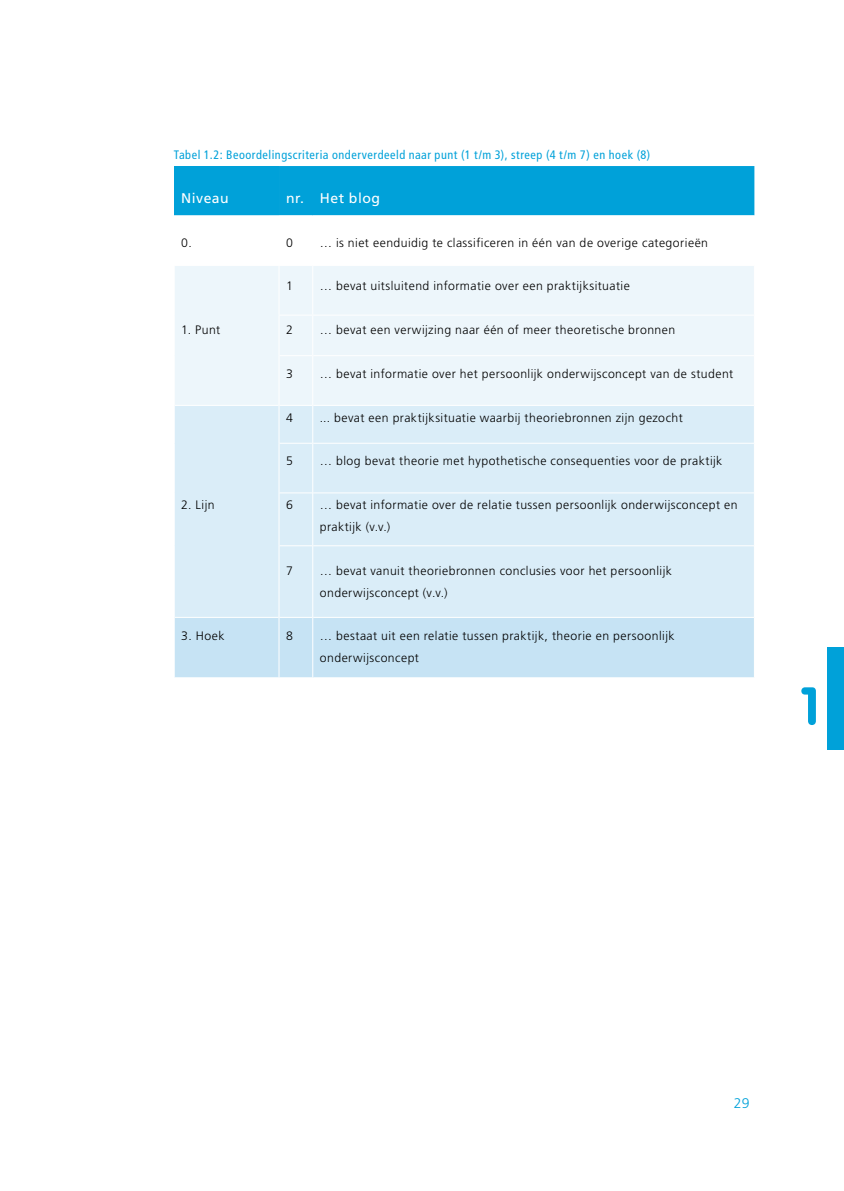
<style>
.page{position:relative;width:844px;height:1191px;background:#fff}
.page>*{position:absolute;margin:0;border:0;box-sizing:border-box;transform-origin:0 0}
.t1{font:700 52.5px "VAG Rounded Std";color:#00a1d9}
.t2{font:14px "Frutiger LT Std";letter-spacing:.035em;color:#fff}
.t3{font:300 14px "Frutiger LT Std";color:#00a1d9}
.t4{font:300 12.25px/21.9px "Frutiger LT Std";letter-spacing:.035em;color:#000}
.t5{font:condensed 12.25px "Frutiger LT Std";letter-spacing:.045em;color:#00a1d9}
</style>
<div class="page">
<div style="left:174px;top:166px;width:105px;height:50px;background:#00a1d9"></div>
<div style="left:279px;top:166px;width:475px;height:49px;background:#00a1d9"></div>
<div style="left:175px;top:266px;width:578px;height:139px;background:#edf6fb"></div>
<div style="left:175px;top:406px;width:578px;height:211px;background:#daedf8"></div>
<div style="left:175px;top:618px;width:578px;height:59px;background:#c6e3f4"></div>
<hr style="left:279px;top:545px;width:33px;height:1px;background:#fff">
<hr style="left:313px;top:545px;width:441px;height:1px;background:#fff">
<hr style="left:279px;top:492px;width:33px;height:1px;background:#fff">
<hr style="left:313px;top:492px;width:441px;height:1px;background:#fff">
<hr style="left:279px;top:443px;width:33px;height:1px;background:#fff">
<hr style="left:313px;top:443px;width:441px;height:1px;background:#fff">
<hr style="left:279px;top:355px;width:33px;height:1px;background:#fff">
<hr style="left:313px;top:355px;width:441px;height:1px;background:#fff">
<hr style="left:312px;top:266px;width:1px;height:49px;background:#fff">
<hr style="left:312px;top:315px;width:1px;height:41px;background:#fff">
<hr style="left:312px;top:356px;width:1px;height:49px;background:#fff">
<hr style="left:312px;top:405px;width:1px;height:38px;background:#fff">
<hr style="left:312px;top:443px;width:1px;height:50px;background:#fff">
<hr style="left:312px;top:493px;width:1px;height:53px;background:#fff">
<hr style="left:312px;top:546px;width:1px;height:71px;background:#fff">
<hr style="left:312px;top:617px;width:1px;height:60px;background:#fff">
<hr style="left:278px;top:266px;width:1px;height:49px;background:#fff">
<hr style="left:278px;top:315px;width:1px;height:41px;background:#fff">
<hr style="left:278px;top:356px;width:1px;height:49px;background:#fff">
<hr style="left:278px;top:405px;width:1px;height:38px;background:#fff">
<hr style="left:278px;top:443px;width:1px;height:50px;background:#fff">
<hr style="left:278px;top:493px;width:1px;height:53px;background:#fff">
<hr style="left:278px;top:546px;width:1px;height:71px;background:#fff">
<hr style="left:278px;top:617px;width:1px;height:60px;background:#fff">
<hr style="left:174px;top:215px;width:105px;height:1px;background:#fff">
<hr style="left:278px;top:315px;width:35px;height:1px;background:#fff">
<hr style="left:313px;top:315px;width:441px;height:1px;background:#fff">
<div style="left:827px;top:647px;width:16px;height:102px;background:#00a1d9"></div>
<p class="t5" style="left:174px;top:148px;width:478px">Tabel 1.2: Beoordelingscriteria onderverdeeld naar punt (1 t/m 3), streep (4 t/m 7) en hoek (8)</p>
<p class="t2" style="left:181px;top:190px;width:49px">Niveau</p>
<p class="t2" style="left:286px;top:190px;width:96px">nr. Het blog</p>
<p class="t4" style="left:181px;top:231px;width:12px">0.</p>
<p class="t4" style="left:286px;top:231px;width:8px">0</p>
<p class="t4" style="left:320px;top:231px;width:390px">… is niet eenduidig te classificeren in één van de overige categorieën</p>
<p class="t4" style="left:181px;top:319px;width:41px">1. Punt</p>
<p class="t4" style="left:181px;top:494px;width:35px">2. Lijn</p>
<p class="t4" style="left:286px;top:275px;width:8px">1</p>
<p class="t4" style="left:320px;top:275px;width:311px">… bevat uitsluitend informatie over een praktijksituatie</p>
<p class="t4" style="left:286px;top:319px;width:8px">2</p>
<p class="t4" style="left:320px;top:319px;width:357px">… bevat een verwijzing naar één of meer theoretische bronnen</p>
<p class="t4" style="left:286px;top:363px;width:8px">3</p>
<p class="t4" style="left:320px;top:363px;width:415px">… bevat informatie over het persoonlijk onderwijsconcept van de student</p>
<p class="t4" style="left:286px;top:406px;width:8px">4</p>
<p class="t4" style="left:320px;top:406px;width:364px">... bevat een praktijksituatie waarbij theoriebronnen zijn gezocht</p>
<p class="t4" style="left:286px;top:450px;width:8px">5</p>
<p class="t4" style="left:320px;top:450px;width:404px">… blog bevat theorie met hypothetische consequenties voor de praktijk</p>
<p class="t4" style="left:286px;top:494px;width:8px">6</p>
<p class="t4" style="left:320px;top:494px;width:419px">… bevat informatie over de relatie tussen persoonlijk onderwijsconcept en praktijk (v.v.)</p>
<p class="t4" style="left:286px;top:560px;width:8px">7</p>
<p class="t4" style="left:320px;top:560px;width:353px">… bevat vanuit theoriebronnen conclusies voor het persoonlijk onderwijsconcept (v.v.)</p>
<p class="t4" style="left:181px;top:625px;width:45px">3. Hoek</p>
<p class="t4" style="left:286px;top:625px;width:8px">8</p>
<p class="t4" style="left:320px;top:625px;width:356px">… bestaat uit een relatie tussen praktijk, theorie en persoonlijk onderwijsconcept</p>
<h1 class="t1" style="left:799px;top:675px;width:21px">1</h1>
<p class="t3" style="left:733px;top:1095px;width:17px">29</p>
</div>
